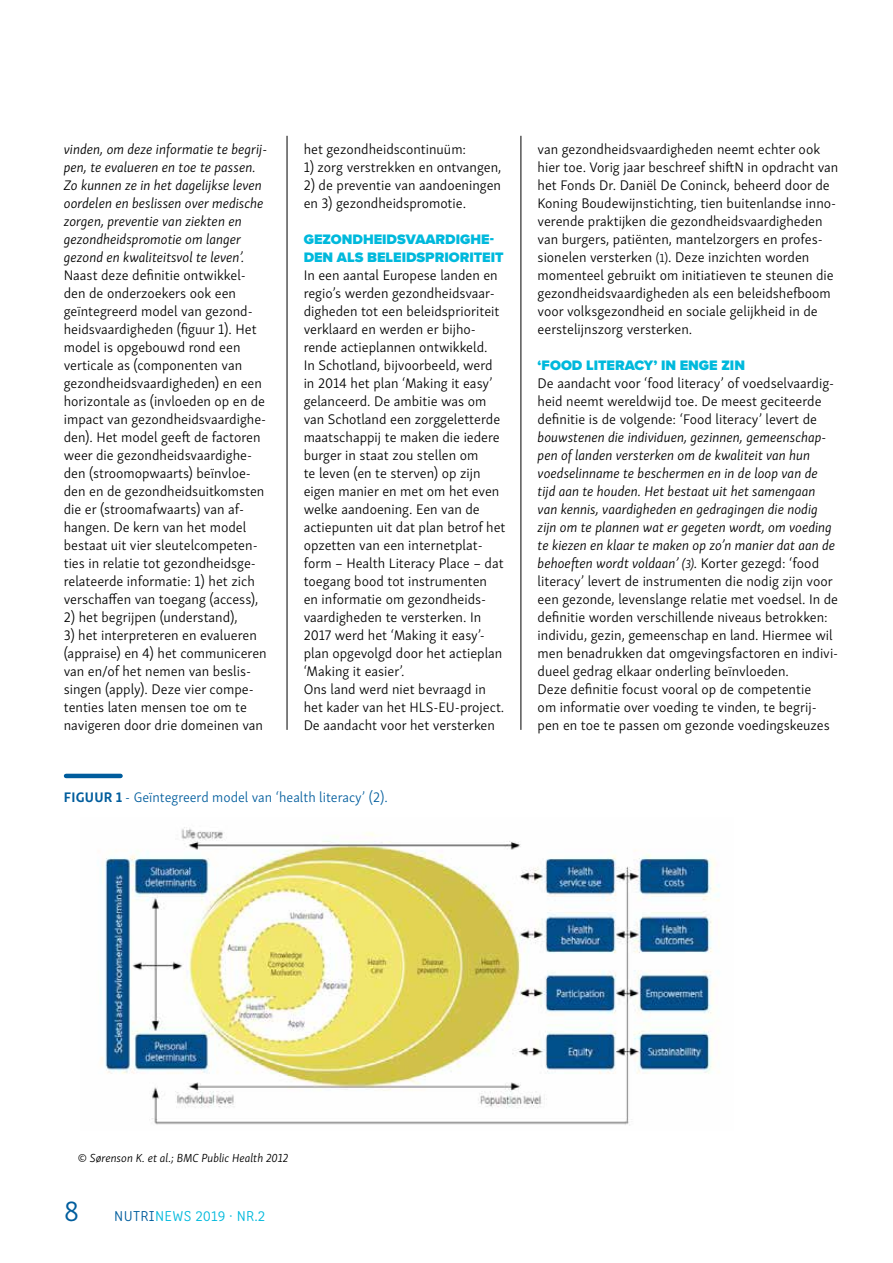
<style>
.page{position:relative;width:893px;height:1263px;background:#fff}
.page>*{position:absolute;margin:0;border:0;box-sizing:border-box;transform-origin:0 0}
.t1{font:300 15px "Clone Rounded";letter-spacing:.02em;color:#00b9dc}
.t2{font:300 14.25px/18px "Skolar Sans";color:#000}
.t3{font:italic 300 14.25px/18px "Skolar Sans";color:#000}
.t4{font:900 14.25px/18px "Proxima Nova";color:#00b9dc}
.t5{font:300 14.25px "Skolar Sans";color:#005d9d}
.t6{font:italic 300 12px "Skolar Sans";color:#000}
.s1{font-weight:700}
.s2{font-size:12px}
.s3{font-style:italic}
.s4{font-style:italic;font-size:12px}
.s5{font-size:30px;color:#005d9d}
.s6{color:#005d9d}
</style>
<div class="page">
<hr style="left:66px;top:774px;width:55px;height:4px;background:#005d9d">
<img style="left:100px;top:827px;width:620px;height:298px">
<hr style="left:287px;top:136px;width:1px;height:594px;background:#000">
<hr style="left:521px;top:136px;width:1px;height:594px;background:#000">
<p class="t3" style="left:64px;top:139px;width:205px">vinden, om deze informatie te begrij&shy;pen, te evalueren en toe te passen.<br>Zo kunnen ze in het dagelijkse leven oordelen en beslissen over medische zorgen, preventie van ziekten en gezondheidspromotie om langer gezond en kwaliteitsvol te leven’.</p>
<p class="t2" style="left:64px;top:265px;width:204px">Naast deze definitie ontwikkel&shy;den de onderzoekers ook een geïntegreerd model van gezond&shy;heidsvaardigheden (figuur 1). Het model is opgebouwd rond een verticale as (componenten van gezondheidsvaardigheden) en een horizontale as (invloeden op en de impact van gezondheidsvaardighe&shy;den). Het model geeft de factoren weer die gezondheidsvaardighe&shy;den (stroomopwaarts) beïnvloe&shy;den en de gezondheidsuitkomsten die er (stroomafwaarts) van af&shy;hangen. De kern van het model bestaat uit vier sleutelcompeten&shy;ties in relatie tot gezondheidsge&shy;relateerde informatie: 1) het zich verschaffen van toegang (access),</p>
<p class="t2" style="left:64px;top:607px;width:176px">2) het begrijpen (understand),</p>
<p class="t2" style="left:64px;top:625px;width:204px">3) het interpreteren en evalueren (appraise) en 4) het communiceren van en/of het nemen van beslis&shy;singen (apply). Deze vier compe&shy;tenties laten mensen toe om te navigeren door drie domeinen van</p>
<p class="t2" style="left:304px;top:139px;width:164px">het gezondheidscontinuüm:</p>
<p class="t2" style="left:304px;top:157px;width:199px">1) zorg verstrekken en ontvangen,</p>
<p class="t2" style="left:304px;top:175px;width:199px">2) de preventie van aandoeningen en 3) gezondheidspromotie.</p>
<p class="t4" style="left:304px;top:231px;width:201px">GEZONDHEIDSVAARDIGHE-<br>DEN ALS BELEIDSPRIORITEIT</p>
<p class="t2" style="left:304px;top:265px;width:203px">In een aantal Europese landen en regio’s werden gezondheidsvaar&shy;digheden tot een beleidsprioriteit verklaard en werden er bijho&shy;rende actieplannen ontwikkeld.<br>In Schotland, bijvoorbeeld, werd in 2014 het plan ‘Making it easy’ gelanceerd. De ambitie was om van Schotland een zorggeletterde maatschappij te maken die iedere burger in staat zou stellen om<br>te leven (en te sterven) op zijn eigen manier en met om het even welke aandoening. Een van de actiepunten uit dat plan betrof het opzetten van een internetplat&shy;form – Health Literacy Place – dat toegang bood tot instrumenten<br>en informatie om gezondheids&shy;vaardigheden te versterken. In<br>2017 werd het ‘Making it easy’- plan opgevolgd door het actieplan ‘Making it easier’.<br>Ons land werd niet bevraagd in het kader van het HLS-EU-project.<br>De aandacht voor het versterken</p>
<p class="t5" style="left:64px;top:786px;width:325px"><span class="s1">FIGUUR 1</span> - Geïntegreerd model van ‘health literacy’ (2).</p>
<p class="t2" style="left:538px;top:139px;width:302px">van gezondheidsvaardigheden neemt echter ook hier toe. Vorig jaar beschreef shiftN in opdracht van het Fonds Dr. Daniël De Coninck, beheerd door de Koning Boudewijnstichting, tien buitenlandse inno&shy;verende praktijken die gezondheidsvaardigheden van burgers, patiënten, mantelzorgers en profes&shy;sionelen versterken <span class="s2">(1)</span>. Deze inzichten worden momenteel gebruikt om initiatieven te steunen die gezondheidsvaardigheden als een beleidshefboom voor volksgezondheid en sociale gelijkheid in de eerstelijnszorg versterken.</p>
<p class="t4" style="left:538px;top:357px;width:209px">‘FOOD LITERACY’ IN ENGE ZIN</p>
<p class="t2" style="left:538px;top:373px;width:298px">De aandacht voor ‘food literacy’ of voedselvaardig&shy;heid neemt wereldwijd toe. De meest geciteerde definitie is de volgende: ‘Food literacy’ levert de</p>
<p class="t2" style="left:538px;top:427px;width:302px"><span class="s3">bouwstenen die individuen, gezinnen, gemeenschap&shy;pen of landen versterken om de kwaliteit van hun voedselinname te beschermen en in de loop van de tijd aan te houden. Het bestaat uit het samengaan van kennis, vaardigheden en gedragingen die nodig zijn om te plannen wat er gegeten wordt, om voeding te kiezen en klaar te maken op zo’n manier dat aan de behoeften wordt voldaan’</span> <span class="s4">(3)</span><span class="s3">.</span> Korter gezegd: ‘food literacy’ levert de instrumenten die nodig zijn voor een gezonde, levenslange relatie met voedsel. In de definitie worden verschillende niveaus betrokken: individu, gezin, gemeenschap en land. Hiermee wil men benadrukken dat omgevingsfactoren en indivi&shy;dueel gedrag elkaar onderling beïnvloeden.<br>Deze definitie focust vooral op de competentie<br>om informatie over voeding te vinden, te begrij&shy;pen en toe te passen om gezonde voedingskeuzes</p>
<p class="t6" style="left:78px;top:1149px;width:212px">© Sørenson K. et al.; BMC Public Health 2012</p>
<p class="t1" style="left:64px;top:1205px;width:203px"><span class="s5">8</span> <span class="s6">NUTRI</span>NEWS 2019 · NR.2</p>
</div>
